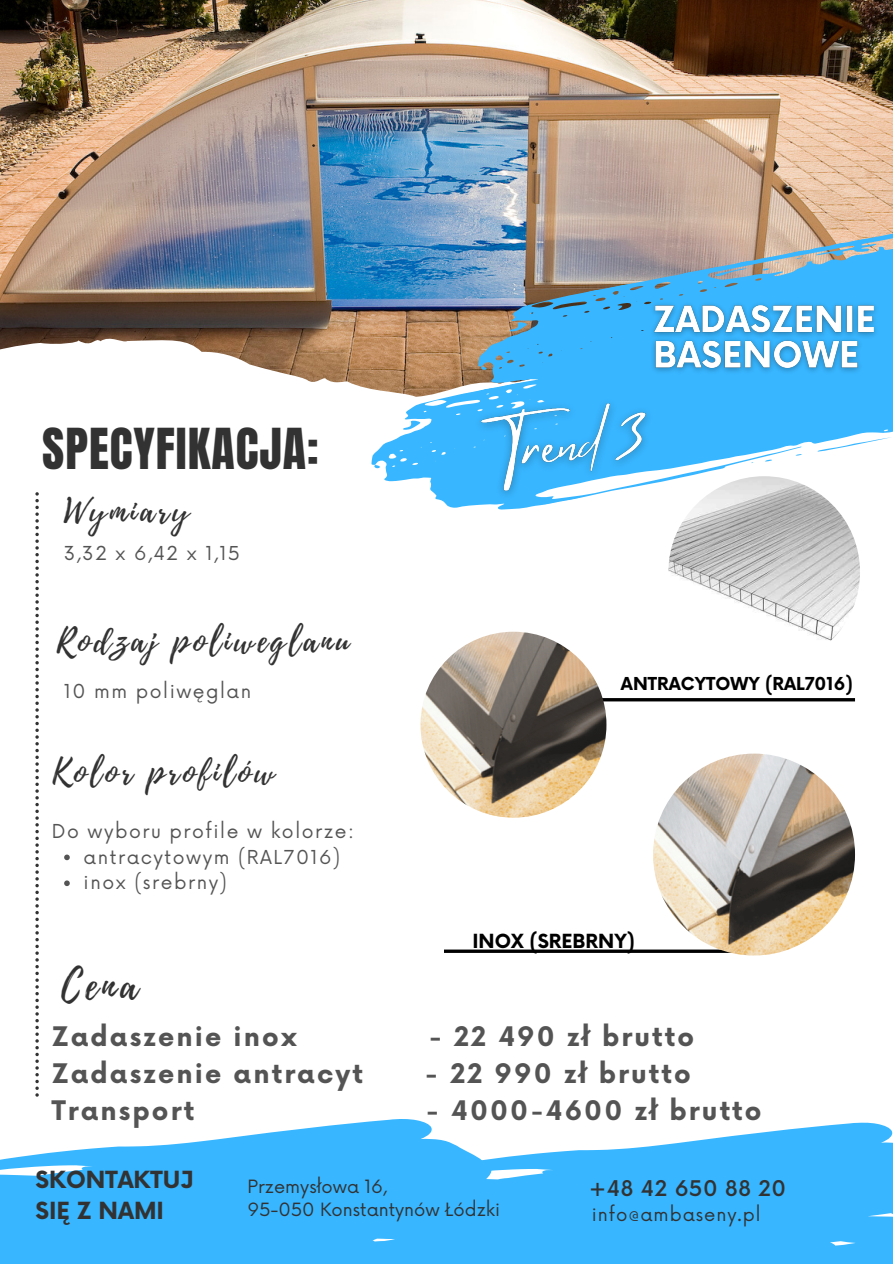
<style>
.page{position:relative;width:893px;height:1264px;background:#fff}
.page>*{position:absolute;margin:0;border:0;box-sizing:border-box;transform-origin:0 0}
.t1{font:48px "Anton";letter-spacing:.02em;color:#323232}
.t2{font:40.5px "Playlist Script";color:#323232}
.t3{font:33px "Playlist Script";letter-spacing:.1em;color:#323232}
.t4{font:700 26.25px "Now";letter-spacing:.08em;color:#545454}
.t5{font:700 22.95px/31.7px "Now";color:#323232}
.t6{font:500 21.15px "Now";letter-spacing:.025em;color:#323232}
.t7{font:700 18.9px "Now";color:#000}
.t8{font:18.75px "Now";letter-spacing:.08em;color:#545454}
.t9{font:18px "Now";letter-spacing:.05em;color:#323232}
.t10{font:17.85px "Now";color:#323232}
.t11{font:700 17.4px "Now";color:#000}
</style>
<div class="page">
<img style="left:668px;top:476px;width:192px;height:192px;border-radius:50%">
<svg style="left:35px;top:492px;width:4px;height:604px"></svg>
<img style="left:0;top:0;width:892px;height:387px">
<img style="left:468px;top:177px;width:424px;height:99px">
<svg style="left:714px;top:268px;width:33px;height:8px"></svg>
<svg style="left:796px;top:257px;width:6px;height:2px"></svg>
<svg style="left:762px;top:262px;width:17px;height:9px"></svg>
<svg style="left:361px;top:276px;width:531px;height:259px"></svg>
<svg style="left:817px;top:436px;width:75px;height:16px"></svg>
<svg style="left:401px;top:419px;width:20px;height:12px"></svg>
<svg style="left:373px;top:464px;width:7px;height:5px"></svg>
<svg style="left:764px;top:459px;width:8px;height:3px"></svg>
<svg style="left:795px;top:454px;width:6px;height:2px"></svg>
<svg style="left:607px;top:366px;width:33px;height:9px"></svg>
<svg style="left:886px;top:319px;width:5px;height:11px"></svg>
<svg style="left:0;top:1132px;width:271px;height:131px;background:#50bfff"></svg>
<svg style="left:271px;top:1119px;width:621px;height:144px;background:#52bfff"></svg>
<hr style="left:444px;top:949px;width:319px;height:3px;background:#000">
<img style="left:653px;top:753px;width:202px;height:202px;border-radius:50%">
<hr style="left:540px;top:698px;width:315px;height:3px;background:#000">
<img style="left:420px;top:631px;width:186px;height:186px;border-radius:50%">
<svg style="left:64px;top:854px;width:6px;height:6px"></svg>
<svg style="left:64px;top:880px;width:6px;height:6px"></svg>
<img style="left:645px;top:297px;width:241px;height:81px">
<img style="left:466px;top:389px;width:199px;height:119px">
<h5 class="t1" style="left:42px;top:414px;width:278px">SPECYFIKACJA:</h5>
<p class="t3" style="left:64px;top:487px;width:127px">Wymiary</p>
<h3 class="t8" style="left:64px;top:543px;width:178px">3,32 x 6,42 x 1,15</h3>
<p class="t3" style="left:57px;top:617px;width:294px">Rodzaj poliweglanu</p>
<h5 class="t8" style="left:64px;top:680px;width:189px">10 mm poliwęglan</h5>
<p class="t3" style="left:52px;top:748px;width:224px">Kolor profilów</p>
<h5 class="t8" style="left:52px;top:820px;width:304px">Do wyboru profile w kolorze:</h5>
<p class="t8" style="left:84px;top:846px;width:258px">antracytowym (RAL7016)</p>
<p class="t8" style="left:84px;top:872px;width:145px">inox (srebrny)</p>
<p class="t11" style="left:621px;top:674px;width:233px">ANTRACYTOWY (RAL7016)</p>
<p class="t7" style="left:472px;top:930px;width:164px">INOX (SREBRNY)</p>
<h6 class="t2" style="left:61px;top:956px;width:78px">Cena</h6>
<p class="t4" style="left:52px;top:1022px;width:246px">Zadaszenie inox</p>
<p class="t4" style="left:428px;top:1022px;width:267px">- 22 490 zł brutto</p>
<p class="t4" style="left:52px;top:1059px;width:313px">Zadaszenie antracyt</p>
<p class="t4" style="left:425px;top:1059px;width:267px">- 22 990 zł brutto</p>
<p class="t4" style="left:52px;top:1096px;width:144px">Transport</p>
<p class="t4" style="left:426px;top:1096px;width:337px">- 4000-4600 zł brutto</p>
<p class="t5" style="left:35px;top:1164px;width:159px">SKONTAKTUJ<br>SIĘ Z NAMI</p>
<p class="t10" style="left:247px;top:1176px;width:141px">Przemysłowa 16,</p>
<p class="t10" style="left:247px;top:1199px;width:254px">95-050 Konstantynów Łódzki</p>
<p class="t9" style="left:592px;top:1204px;width:170px">info@ambaseny.pl</p>
<p class="t6" style="left:589px;top:1176px;width:198px">+48 42 650 88 20</p>
</div>
